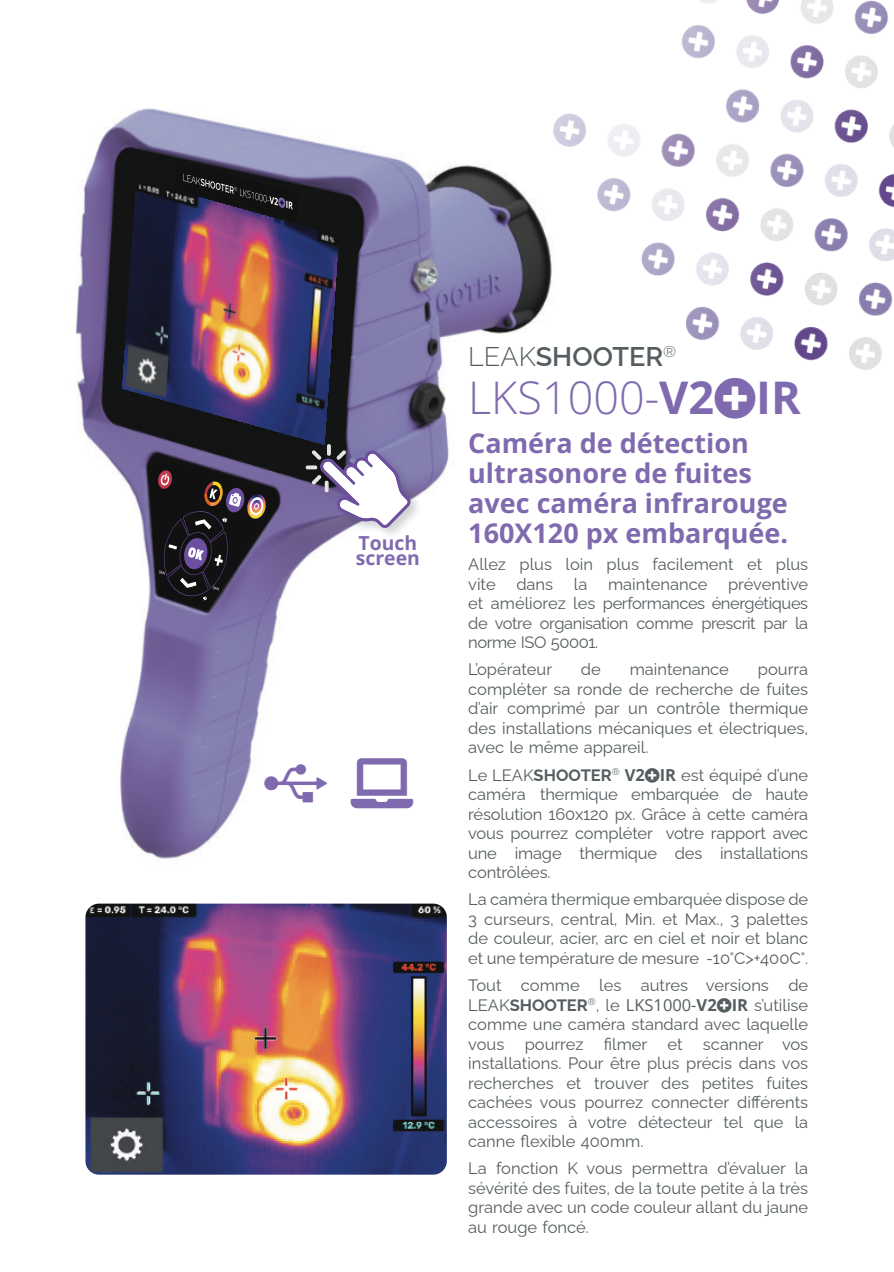
<style>
.page{position:relative;width:894px;height:1272px;background:#fff}
.page>*{position:absolute;margin:0;border:0;box-sizing:border-box;transform-origin:0 0}
.t1{font:300 45px "Open Sans";color:#806aaf}
.t2{font:700 27px/30px "Open Sans";color:#806aaf}
.t3{font:600 27px "Raleway";color:#555d60}
.t4{font:700 19.35px/14.5px "Open Sans";color:#806aaf}
.t5{font:16.5px/19.5px "Raleway";color:#555d60;text-align:justify}
.s1{font-weight:300}
.s2{font-weight:700}
.s3{font-family:"Open Sans";font-weight:700}
.s4{font-family:"Open Sans"}
</style>
<div class="page">
<img style="left:562px;top:1px;width:331px;height:369px">
<img style="left:76px;top:108px;width:486px;height:751px">
<img style="left:123px;top:181px;width:215px;height:263px">
<svg style="left:148px;top:456px;width:130px;height:153px"></svg>
<svg style="left:176px;top:161px;width:121px;height:60px"></svg>
<img style="left:319px;top:450px;width:103px;height:90px">
<svg style="left:306px;top:465px;width:11px;height:4px"></svg>
<svg style="left:327px;top:444px;width:4px;height:12px"></svg>
<svg style="left:310px;top:449px;width:101px;height:79px"></svg>
<img style="left:85px;top:904px;width:362px;height:271px;border-radius:14px">
<svg style="left:264px;top:764px;width:63px;height:38px"></svg>
<svg style="left:351px;top:757px;width:62px;height:51px"></svg>
<p class="t4" style="left:356px;top:535px;width:65px">Touch screen</p>
<h2 class="t3" style="left:468px;top:341px;width:210px"><span class="s1">LEAK</span>SHOOTER<sup>®</sup></h2>
<h1 class="t1" style="left:468px;top:366px;width:334px">LKS1000-<span class="s2">V2 IR</span></h1>
<h2 class="t2" style="left:468px;top:428px;width:321px">Caméra de détection ultrasonore de fuites avec caméra infrarouge<br>160X120 px embarquée.</h2>
<p class="t5" style="left:468px;top:555px;width:342px">Allez plus loin plus facilement et plus vite</p>
<p class="t5" style="left:468px;top:574px;width:342px;text-indent:260px">préventive et améliorez les performances énergétiques de votre organisation comme prescrit par la norme ISO 50001.</p>
<p class="t5" style="left:468px;top:660px;width:85px">L’opérateur</p>
<p class="t5" style="left:581px;top:660px;width:21px">de</p>
<p class="t5" style="left:630px;top:660px;width:101px">maintenance</p>
<p class="t5" style="left:516px;top:574px;width:38px">dans</p>
<p class="t5" style="left:574px;top:574px;width:15px">la</p>
<p class="t5" style="left:608px;top:574px;width:101px">maintenance</p>
<p class="t5" style="left:468px;top:660px;width:342px;text-indent:290px">pourra compléter sa ronde de recherche de fuites d’air comprimé par un contrôle thermique des installations mécaniques et électriques, avec le même appareil.</p>
<p class="t5" style="left:468px;top:765px;width:342px">Le LEAK<span class="s2">SHOOTER</span><sup>®</sup> <span class="s3">V2 IR</span> est équipé d’une caméra thermique embarquée de haute résolution 160x120 px. Grâce à cette caméra vous pourrez compléter votre rapport avec une image thermique des installations contrôlées.</p>
<p class="t5" style="left:468px;top:890px;width:342px">La caméra thermique embarquée dispose de 3 curseurs, central, Min. et Max., 3 palettes de couleur, acier, arc en ciel et noir et blanc et une température de mesure -10°C&gt;+400C°.</p>
<p class="t5" style="left:468px;top:975px;width:342px">Tout comme les autres versions de LEAK<span class="s2">SHOOTER</span><sup>®</sup>, le <span class="s4">LKS1000-</span><span class="s3">V2 IR</span> s’utilise comme une caméra standard avec laquelle vous pourrez filmer et scanner vos installations. Pour être plus précis dans vos recherches et trouver des petites fuites cachées vous pourrez connecter différents accessoires à votre détecteur tel que la canne flexible 400mm.</p>
<p class="t5" style="left:468px;top:1159px;width:342px">La fonction K vous permettra d’évaluer la sévérité des fuites, de la toute petite à la très grande avec un code couleur allant du jaune au rouge foncé.</p>
</div>
